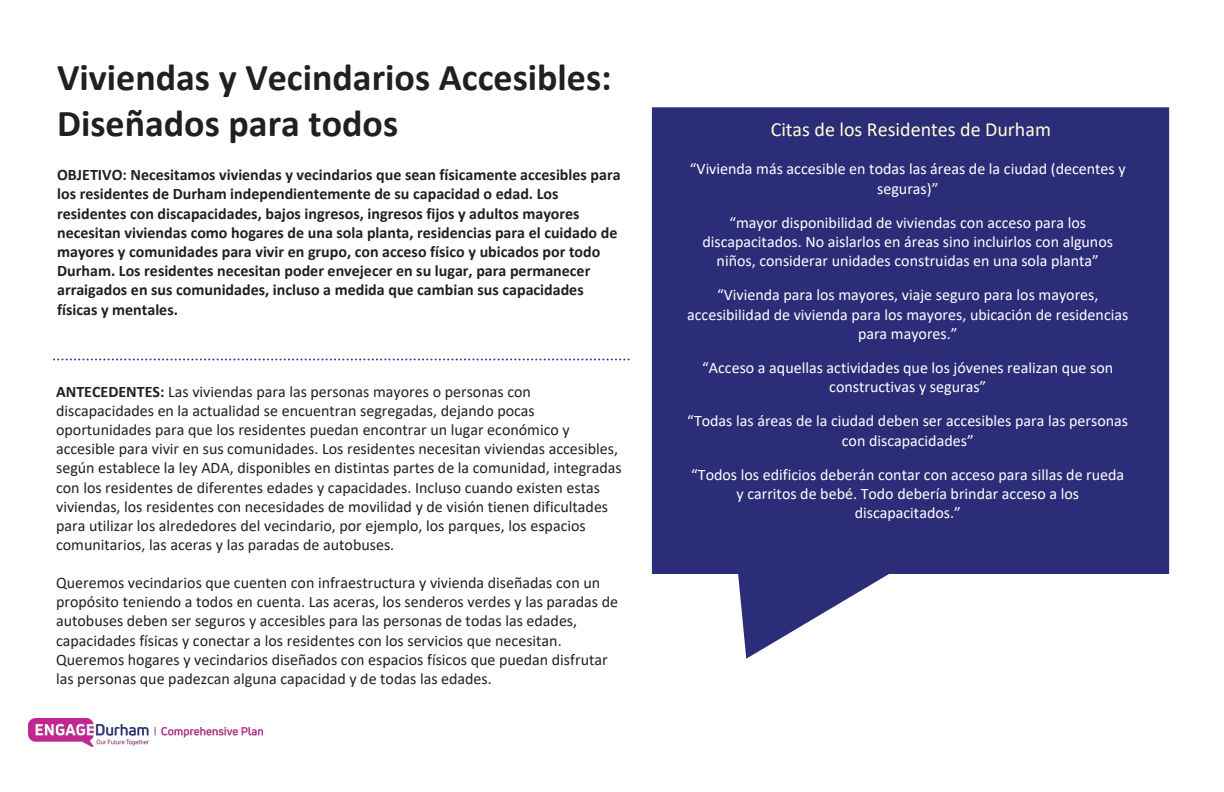
<style>
.page{position:relative;width:1224px;height:792px;background:#fff}
.page>*{position:absolute;margin:0;border:0;box-sizing:border-box;transform-origin:0 0}
.t1{font:700 38px/45.6px "Calibri";color:#231f20}
.t2{font:20px "Calibri";color:#ffffd9}
.t3{font:16px/19.2px "Calibri";color:#231f20}
.t4{font:16px/19.2px "Calibri";color:#fff;text-align:center}
.t5{font:700 16px/19.2px "Calibri";color:#231f20}
.s1{font-weight:700}
</style>
<div class="page">
<svg style="left:652px;top:107px;width:517px;height:552px;background:#474889"></svg>
<img style="left:29px;top:718px;width:233px;height:29px">
<svg style="left:54px;top:359px;width:575px;height:1px"></svg>
<p class="t1" style="left:57px;top:54px;width:556px">Viviendas y Vecindarios Accesibles:<br>Diseñados para todos</p>
<p class="t5" style="left:57px;top:165px;width:565px">OBJETIVO: Necesitamos viviendas y vecindarios que sean físicamente accesibles para los residentes de Durham independientemente de su capacidad o edad. Los residentes con discapacidades, bajos ingresos, ingresos fijos y adultos mayores necesitan viviendas como hogares de una sola planta, residencias para el cuidado de mayores y comunidades para vivir en grupo, con acceso físico y ubicados por todo Durham. Los residentes necesitan poder envejecer en su lugar, para permanecer arraigados en sus comunidades, incluso a medida que cambian sus capacidades físicas y mentales.</p>
<p class="t3" style="left:56px;top:381px;width:567px"><span class="s1">ANTECEDENTES:</span> Las viviendas para las personas mayores o personas con discapacidades en la actualidad se encuentran segregadas, dejando pocas oportunidades para que los residentes puedan encontrar un lugar económico y accesible para vivir en sus comunidades. Los residentes necesitan viviendas accesibles, según establece la ley ADA, disponibles en distintas partes de la comunidad, integradas con los residentes de diferentes edades y capacidades. Incluso cuando existen estas viviendas, los residentes con necesidades de movilidad y de visión tienen dificultades para utilizar los alrededores del vecindario, por ejemplo, los parques, los espacios comunitarios, las aceras y las paradas de autobuses.</p>
<p class="t3" style="left:56px;top:573px;width:564px">Queremos vecindarios que cuenten con infraestructura y vivienda diseñadas con un propósito teniendo a todos en cuenta. Las aceras, los senderos verdes y las paradas de autobuses deben ser seguros y accesibles para las personas de todas las edades, capacidades físicas y conectar a los residentes con los servicios que necesitan.<br>Queremos hogares y vecindarios diseñados con espacios físicos que puedan disfrutar las personas que padezcan alguna capacidad y de todas las edades.</p>
<p class="t2" style="left:771px;top:115px;width:282px">Citas de los Residentes de Durham</p>
<p class="t4" style="left:690px;top:159px;width:437px">“Vivienda más accesible en todas las áreas de la ciudad (decentes y seguras)”</p>
<p class="t4" style="left:702px;top:212px;width:412px">“mayor disponibilidad de viviendas con acceso para los discapacitados. No aislarlos en áreas sino incluirlos con algunos niños, considerar unidades construidas en una sola planta”</p>
<p class="t4" style="left:687px;top:285px;width:443px">“Vivienda para los mayores, viaje seguro para los mayores, accesibilidad de vivienda para los mayores, ubicación de residencias para mayores.”</p>
<p class="t4" style="left:702px;top:358px;width:413px">“Acceso a aquellas actividades que los jóvenes realizan que son constructivas y seguras”</p>
<p class="t4" style="left:687px;top:411px;width:442px">“Todas las áreas de la ciudad deben ser accesibles para las personas con discapacidades”</p>
<p class="t4" style="left:691px;top:464px;width:435px">“Todos los edificios deberán contar con acceso para sillas de rueda y carritos de bebé. Todo debería brindar acceso a los discapacitados.”</p>
</div>
